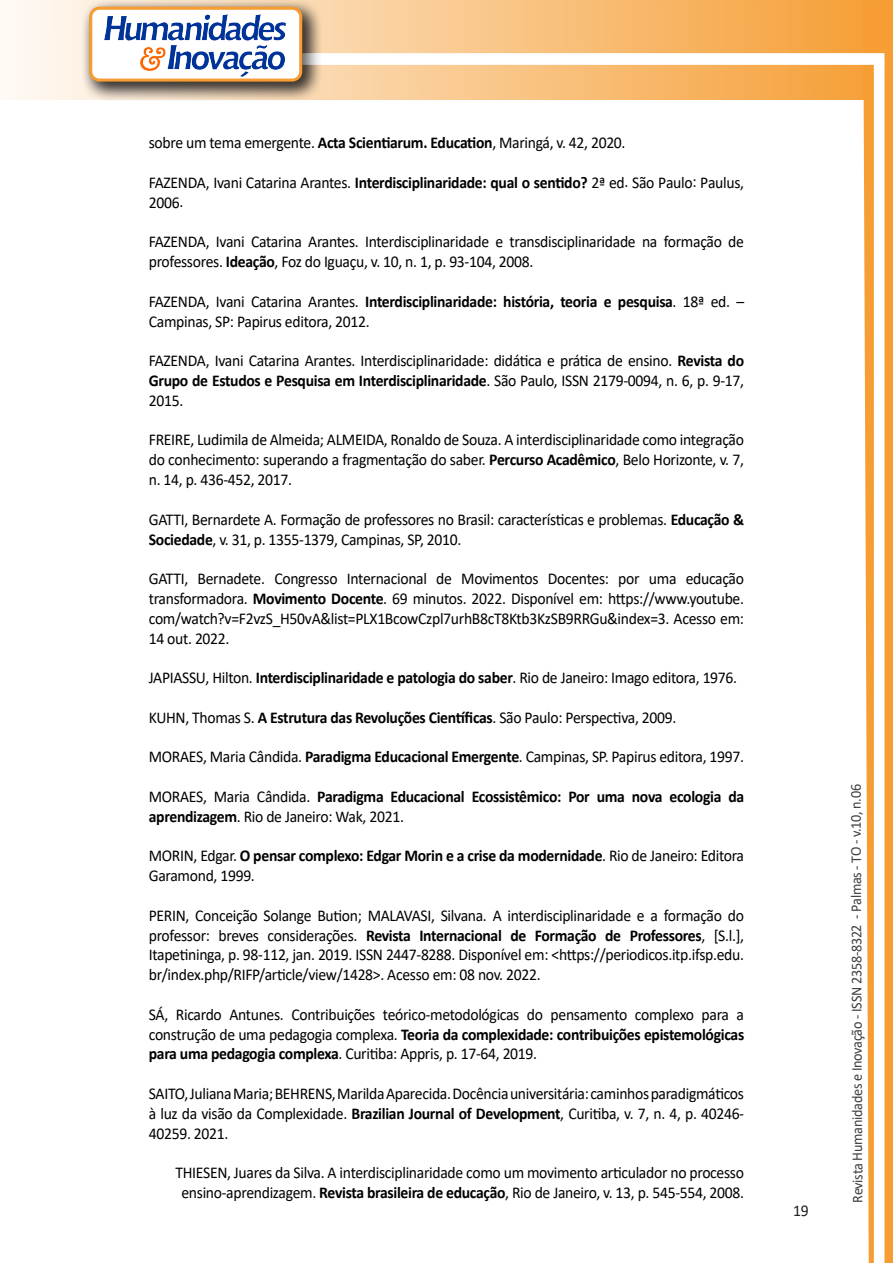
<style>
.page{position:relative;width:893px;height:1263px;background:#fff}
.page>*{position:absolute;margin:0;border:0;box-sizing:border-box;transform-origin:0 0}
.texto{font:16.5px/19.8px "Calibri";letter-spacing:-.02em;color:#000;text-align:justify;scale:.95 1}
.texto-2{font:700 16.5px/19.8px "Calibri";letter-spacing:-.02em;color:#000;scale:.95 1}
.t1{font:16.5px "Calibri";color:#231f20;scale:.95 1}
.t2{font:15px "Calibri";letter-spacing:-.025em;color:#3e3e3f;scale:.95 1}
.s1{font-weight:700}
.s2{font-weight:400}
</style>
<div class="page">
<svg style="left:5px;top:0;width:858px;height:100px;background:#f9c484"></svg>
<div style="left:302px;top:53px;width:582px;height:12px;background:#fff;border:2px solid #fff"></div>
<svg style="left:863px;top:0;width:30px;height:1263px"></svg>
<div style="left:81px;top:0;width:241px;height:102px;background:#231f20;opacity:.75"></div>
<div style="left:91px;top:8px;width:210px;height:72px;background:#fff;border-radius:9px"></div>
<img style="left:104px;top:14px;width:181px;height:62px">
<div style="left:89px;top:7px;width:213px;height:75px;border:3px solid #f69e34;border-radius:9px"></div>
<p class="texto" style="left:149px;top:133px;width:503px">sobre um tema emergente. <span class="s1">Acta Scientiarum. Education</span>, Maringá, v. 42, 2020.</p>
<p class="texto" style="left:149px;top:172px;width:628px">FAZENDA, Ivani Catarina Arantes. <span class="s1">Interdisciplinaridade: qual o sentido?</span> 2ª ed. São Paulo: Paulus,<br>2006.</p>
<p class="texto" style="left:149px;top:232px;width:628px">FAZENDA, Ivani Catarina Arantes. Interdisciplinaridade e transdisciplinaridade na formação de professores. <span class="s1">Ideação</span>, Foz do Iguaçu, v. 10, n. 1, p. 93-104, 2008.</p>
<p class="texto" style="left:149px;top:291px;width:628px">FAZENDA, Ivani Catarina Arantes. <span class="s1">Interdisciplinaridade: história, teoria e pesquisa</span>. 18ª ed. –<br>Campinas, SP: Papirus editora, 2012.</p>
<p class="texto" style="left:149px;top:350px;width:628px">FAZENDA, Ivani Catarina Arantes. Interdisciplinaridade: didática e prática de ensino. <span class="s1">Revista do Grupo de Estudos e Pesquisa em Interdisciplinaridade</span>. São Paulo, ISSN 2179-0094, n. 6, p. 9-17, 2015.</p>
<p class="texto" style="left:149px;top:430px;width:628px">FREIRE, Ludimila de Almeida; ALMEIDA, Ronaldo de Souza. A interdisciplinaridade como integração do conhecimento: superando a fragmentação do saber. <span class="s1">Percurso Acadêmico</span>, Belo Horizonte, v. 7, n. 14, p. 436-452, 2017.</p>
<p class="texto" style="left:149px;top:509px;width:628px">GATTI, Bernardete A. Formação de professores no Brasil: características e problemas. <span class="s1">Educação &amp;<br>Sociedade</span>, v. 31, p. 1355-1379, Campinas, SP, 2010.</p>
<p class="texto" style="left:149px;top:568px;width:628px">GATTI, Bernadete. Congresso Internacional de Movimentos Docentes: por uma educação transformadora. <span class="s1">Movimento Docente</span>. 69 minutos. 2022. Disponível em: https://www.youtube. com/watch?v=F2vzS_H50vA&amp;list=PLX1BcowCzpl7urhB8cT8Ktb3KzSB9RRGu&amp;index=3. Acesso em:<br>14 out. 2022.</p>
<p class="texto" style="left:149px;top:667px;width:621px">JAPIASSU, Hilton. <span class="s1">Interdisciplinaridade e patologia do saber</span>. Rio de Janeiro: Imago editora, 1976.</p>
<p class="texto" style="left:149px;top:707px;width:557px">KUHN, Thomas S. <span class="s1">A Estrutura das Revoluções Científicas</span>. São Paulo: Perspectiva, 2009.</p>
<p class="texto" style="left:149px;top:746px;width:628px">MORAES, Maria Cândida. <span class="s1">Paradigma Educacional Emergente</span>. Campinas, SP. Papirus editora, 1997.</p>
<p class="texto-2" style="left:149px;top:786px;width:628px"><span class="s2">MORAES, Maria Cândida.</span> Paradigma Educacional Ecossistêmico: Por uma nova ecologia da aprendizagem<span class="s2">. Rio de Janeiro: Wak, 2021.</span></p>
<p class="texto" style="left:149px;top:845px;width:628px">MORIN, Edgar. <span class="s1">O pensar complexo: Edgar Morin e a crise da modernidade</span>. Rio de Janeiro: Editora<br>Garamond, 1999.</p>
<p class="texto" style="left:149px;top:905px;width:628px">PERIN, Conceição Solange Bution; MALAVASI, Silvana. A interdisciplinaridade e a formação do professor: breves considerações. <span class="s1">Revista Internacional de Formação de Professores</span>, [S.l.], Itapetininga, p. 98-112, jan. 2019. ISSN 2447-8288. Disponível em: &lt;https://periodicos.itp.ifsp.edu. br/index.php/RIFP/article/view/1428&gt;. Acesso em: 08 nov. 2022.</p>
<p class="texto" style="left:149px;top:1004px;width:628px">SÁ, Ricardo Antunes. Contribuições teórico-metodológicas do pensamento complexo para a construção de uma pedagogia complexa. <span class="s1">Teoria da complexidade: contribuições epistemológicas para uma pedagogia complexa</span>. Curitiba: Appris, p. 17-64, 2019.</p>
<p class="texto" style="left:149px;top:1083px;width:628px">SAITO, Juliana Maria; BEHRENS, Marilda Aparecida. Docência universitária: caminhos paradigmáticos à luz da visão da Complexidade. <span class="s1">Brazilian Journal of Development</span>, Curitiba, v. 7, n. 4, p. 40246- 40259. 2021.</p>
<p class="texto" style="left:176px;top:1162px;width:600px;text-align:center">THIESEN, Juares da Silva. A interdisciplinaridade como um movimento articulador no processo ensino-aprendizagem. <span class="s1">Revista brasileira de educação</span>, Rio de Janeiro, v. 13, p. 545-554, 2008.</p>
<p class="t1" style="left:793px;top:1199px;width:18px">19</p>
<p class="t2" style="left:846px;top:1203px;width:442px;rotate:-90deg">Revista Humanidades e Inovação - ISSN 2358-8322 - Palmas - TO - v.10, n.06</p>
</div>
